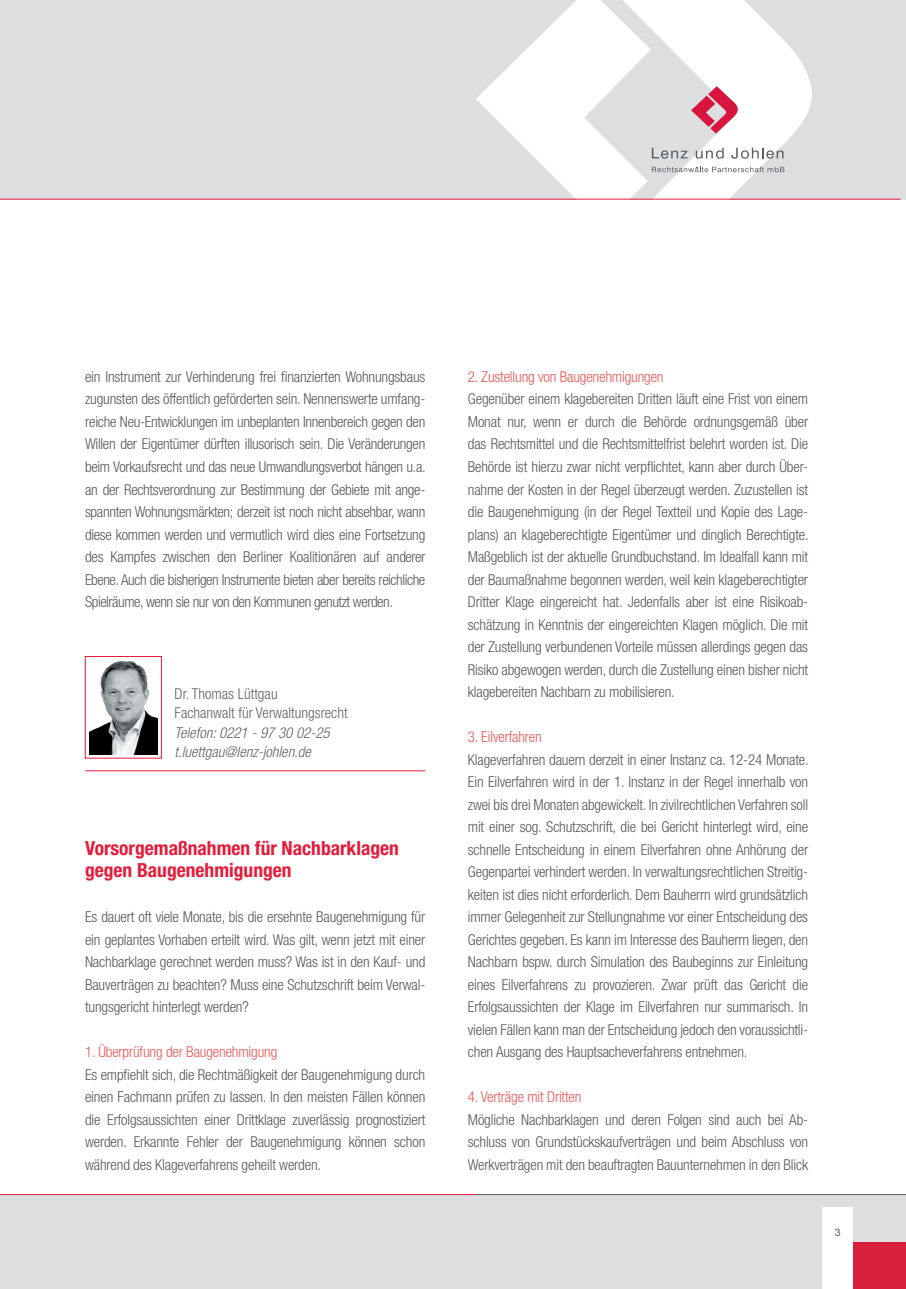
<style>
.page{position:relative;width:906px;height:1289px;background:#fff}
.page>*{position:absolute;margin:0;border:0;box-sizing:border-box;transform-origin:0 0}
.t1{font:700 condensed 19.5px/22.5px "Helvetica Neue LT Std";color:#e41c3b}
.t2{font:300 condensed 15px/22.5px "Helvetica Neue LT Std";letter-spacing:-.01em;color:#57585a;text-align:justify}
.t3{font:300 condensed 15px "Helvetica Neue LT Std";letter-spacing:-.01em;color:#e85856}
.t4{font:italic 300 condensed 15px/19.5px "Helvetica Neue LT Std";color:#636366}
.t5{font:300 condensed 15px/19.5px "Helvetica Neue LT Std";color:#636366}
.t6{font:10.5px "Helvetica Neue LT Std";color:#57585a}
</style>
<div class="page">
<div style="left:0;top:0;width:906px;height:199px;background:#dddee0"></div>
<div style="left:0;top:1194px;width:906px;height:94px;background:#dddee0"></div>
<svg style="left:784px;top:41px;width:29px;height:158px"></svg>
<svg style="left:476px;top:0;width:308px;height:199px"></svg>
<div style="left:853px;top:1241px;width:53px;height:47px;background:#da1f3d"></div>
<div style="left:85px;top:656px;width:77px;height:102px;background:#fff;border:1px solid #e41c3b"></div>
<img style="left:89px;top:660px;width:68px;height:94px">
<hr style="left:85px;top:770px;width:340px;height:1px;background:#e41c3b">
<hr style="left:0;top:1194px;width:477px;height:1px;background:#e41c3b">
<hr style="left:0;top:199px;width:900px;height:1px;background:#e41c3b">
<hr style="left:476px;top:1194px;width:430px;height:1px;background:#57585a">
<div style="left:822px;top:1206px;width:31px;height:82px;background:#fff"></div>
<p class="t2" style="left:85px;top:365px;width:342px">ein Instrument zur Verhinderung frei finanzierten Wohnungsbaus zugunsten des öffentlich geförderten sein. Nennenswerte umfang&shy;reiche Neu-Entwicklungen im unbeplanten Innenbereich gegen den Willen der Eigentümer dürften illusorisch sein. Die Veränderungen beim Vorkaufsrecht und das neue Umwandlungsverbot hängen u.a. an der Rechtsverordnung zur Bestimmung der Gebiete mit ange&shy;spannten Wohnungsmärkten; derzeit ist noch nicht absehbar, wann diese kommen werden und vermutlich wird dies eine Fortsetzung des Kampfes zwischen den Berliner Koalitionären auf anderer Ebene. Auch die bisherigen Instrumente bieten aber bereits reichliche Spielräume, wenn sie nur von den Kommunen genutzt werden.</p>
<p class="t5" style="left:175px;top:683px;width:174px">Dr. Thomas Lüttgau<br>Fachanwalt für Verwaltungsrecht</p>
<p class="t4" style="left:175px;top:723px;width:157px">Telefon: 0221 - 97 30 02-25 t.luettgau@lenz-johlen.de</p>
<h1 class="t1" style="left:85px;top:836px;width:315px">Vorsorgemaßnahmen für Nachbarklagen gegen Baugenehmigungen</h1>
<p class="t2" style="left:85px;top:905px;width:342px">Es dauert oft viele Monate, bis die ersehnte Baugenehmigung für ein geplantes Vorhaben erteilt wird. Was gilt, wenn jetzt mit einer Nachbarklage gerechnet werden muss? Was ist in den Kauf- und Bauverträgen zu beachten? Muss eine Schutzschrift beim Verwal&shy;tungsgericht hinterlegt werden?</p>
<p class="t3" style="left:85px;top:1043px;width:194px">1. Überprüfung der Baugenehmigung</p>
<p class="t2" style="left:85px;top:1063px;width:342px">Es empfiehlt sich, die Rechtmäßigkeit der Baugenehmigung durch einen Fachmann prüfen zu lassen. In den meisten Fällen können die Erfolgsaussichten einer Drittklage zuverlässig prognostiziert werden. Erkannte Fehler der Baugenehmigung können schon während des Klageverfahrens geheilt werden.</p>
<p class="t3" style="left:468px;top:368px;width:197px">2. Zustellung von Baugenehmigungen</p>
<p class="t2" style="left:468px;top:388px;width:342px">Gegenüber einem klagebereiten Dritten läuft eine Frist von einem Monat nur, wenn er durch die Behörde ordnungsgemäß über das Rechtsmittel und die Rechtsmittelfrist belehrt worden ist. Die Behörde ist hierzu zwar nicht verpflichtet, kann aber durch Über&shy;nahme der Kosten in der Regel überzeugt werden. Zuzustellen ist die Baugenehmigung (in der Regel Textteil und Kopie des Lage&shy;plans) an klageberechtigte Eigentümer und dinglich Berechtigte.<br>Maßgeblich ist der aktuelle Grundbuchstand. Im Idealfall kann mit der Baumaßnahme begonnen werden, weil kein klageberechtigter Dritter Klage eingereicht hat. Jedenfalls aber ist eine Risikoab&shy;schätzung in Kenntnis der eingereichten Klagen möglich. Die mit der Zustellung verbundenen Vorteile müssen allerdings gegen das Risiko abgewogen werden, durch die Zustellung einen bisher nicht klagebereiten Nachbarn zu mobilisieren.</p>
<p class="t3" style="left:468px;top:728px;width:75px">3. Eilverfahren</p>
<p class="t2" style="left:468px;top:748px;width:342px">Klageverfahren dauern derzeit in einer Instanz ca. 12-24 Monate.<br>Ein Eilverfahren wird in der 1. Instanz in der Regel innerhalb von zwei bis drei Monaten abgewickelt. In zivilrechtlichen Verfahren soll mit einer sog. Schutzschrift, die bei Gericht hinterlegt wird, eine schnelle Entscheidung in einem Eilverfahren ohne Anhörung der Gegenpartei verhindert werden. In verwaltungsrechtlichen Streitig&shy;keiten ist dies nicht erforderlich. Dem Bauherrn wird grundsätzlich immer Gelegenheit zur Stellungnahme vor einer Entscheidung des Gerichtes gegeben. Es kann im Interesse des Bauherrn liegen, den Nachbarn bspw. durch Simulation des Baubeginns zur Einleitung eines Eilverfahrens zu provozieren. Zwar prüft das Gericht die Erfolgsaussichten der Klage im Eilverfahren nur summarisch. In vielen Fällen kann man der Entscheidung jedoch den voraussichtli&shy;chen Ausgang des Hauptsacheverfahrens entnehmen.</p>
<p class="t3" style="left:468px;top:1088px;width:115px">4. Verträge mit Dritten</p>
<p class="t2" style="left:468px;top:1108px;width:342px">Mögliche Nachbarklagen und deren Folgen sind auch bei Ab&shy;schluss von Grundstückskaufverträgen und beim Abschluss von Werkverträgen mit den beauftragten Bauunternehmen in den Blick</p>
<p class="t6" style="left:835px;top:1225px;width:7px">3</p>
</div>
